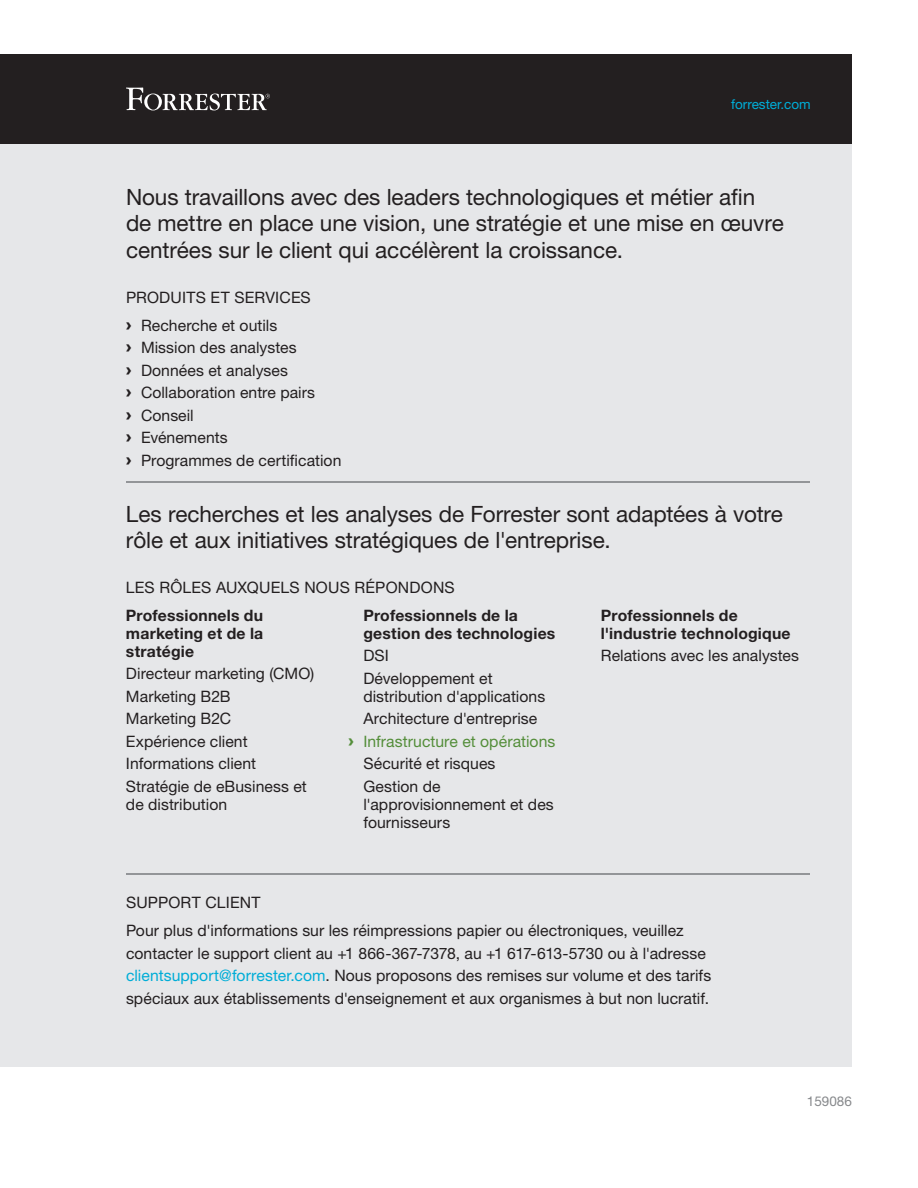
<style>
.page{position:relative;width:918px;height:1188px;background:#fff}
.page>*{position:absolute;margin:0;border:0;box-sizing:border-box;transform-origin:0 0}
.t1{font:22.5px/26.2px "Helvetica Neue LT Std";letter-spacing:-.005em;color:#231f20}
.t2{font:15.75px/22.5px "Helvetica Neue LT Std";letter-spacing:.005em;color:#231f20}
.t3{font:700 15.75px/18px "Helvetica Neue LT Std";letter-spacing:.01em;color:#231f20}
.t4{font:15.75px "Helvetica Neue LT Std";letter-spacing:.005em;color:#548e3a}
.t5{font:13.5px "Helvetica Neue LT Std";color:#00add7}
.t6{font:13.5px "Helvetica Neue LT Std";color:#87898c}
.s1{font-family:"Arial";font-weight:900}
.s2{color:#00add7}
</style>
<div class="page">
<div style="left:0;top:54px;width:852px;height:112px;background:#231f20"></div>
<div style="left:0;top:144px;width:852px;height:922px;background:#e6e7e9"></div>
<hr style="left:126px;top:482px;width:684px;height:1px;background:#939598">
<hr style="left:126px;top:873px;width:684px;height:1px;background:#939598">
<svg style="left:126px;top:88px;width:144px;height:22px"></svg>
<p class="t5" style="left:731px;top:96px;width:81px">forrester.com</p>
<h1 class="t1" style="left:126px;top:184px;width:659px">Nous travaillons avec des leaders technologiques et métier afin de mettre en place une vision, une stratégie et une mise en œuvre centrées sur le client qui accélèrent la croissance.</h1>
<p class="t2" style="left:126px;top:283px;width:186px;line-height:28.2px">PRODUITS ET SERVICES <span class="s1">›</span> Recherche et outils</p>
<p class="t2" style="left:126px;top:336px;width:217px"><span class="s1">›</span> Mission des analystes<br><span class="s1">›</span> Données et analyses<br><span class="s1">›</span> Collaboration entre pairs<br><span class="s1">›</span> Conseil<br><span class="s1">›</span> Evénements<br><span class="s1">›</span> Programmes de certification</p>
<h1 class="t1" style="left:126px;top:500px;width:659px">Les recherches et les analyses de Forrester sont adaptées à votre rôle et aux initiatives stratégiques de l'entreprise.</h1>
<p class="t2" style="left:126px;top:576px;width:330px">LES RÔLES AUXQUELS NOUS RÉPONDONS</p>
<p class="t3" style="left:126px;top:606px;width:139px;text-align:justify">Professionnels du marketing et de la stratégie</p>
<p class="t2" style="left:126px;top:662px;width:190px">Directeur marketing (CMO)<br>Marketing B2B<br>Marketing B2C<br>Expérience client<br>Informations client<br>Stratégie de eBusiness et</p>
<p class="t2" style="left:126px;top:793px;width:103px">de distribution</p>
<p class="t3" style="left:363px;top:606px;width:193px">Professionnels de la gestion des technologies</p>
<p class="t2" style="left:363px;top:644px;width:131px">DSI<br>Développement et</p>
<p class="t2" style="left:363px;top:685px;width:183px">distribution d'applications</p>
<p class="t2" style="left:363px;top:707px;width:175px">Architecture d'entreprise</p>
<p class="t4" style="left:348px;top:732px;width:208px"><span class="s1">›</span> Infrastructure et opérations</p>
<p class="t2" style="left:363px;top:752px;width:134px">Sécurité et risques</p>
<p class="t2" style="left:363px;top:775px;width:79px">Gestion de</p>
<p class="t2" style="left:363px;top:795px;width:192px;line-height:18px">l'approvisionnement et des fournisseurs</p>
<p class="t3" style="left:601px;top:606px;width:191px">Professionnels de l'industrie technologique</p>
<p class="t2" style="left:601px;top:644px;width:200px">Relations avec les analystes</p>
<p class="t2" style="left:126px;top:888px;width:559px;line-height:28.2px">SUPPORT CLIENT<br>Pour plus d'informations sur les réimpressions papier ou électroniques, veuillez</p>
<p class="t2" style="left:126px;top:942px;width:587px">contacter le support client au +1 866-367-7378, au +1 617-613-5730 ou à l'adresse <span class="s2">clientsupport@forrester.com</span>. Nous proposons des remises sur volume et des tarifs spéciaux aux établissements d'enseignement et aux organismes à but non lucratif.</p>
<p class="t6" style="left:807px;top:1093px;width:47px">159086</p>
</div>
